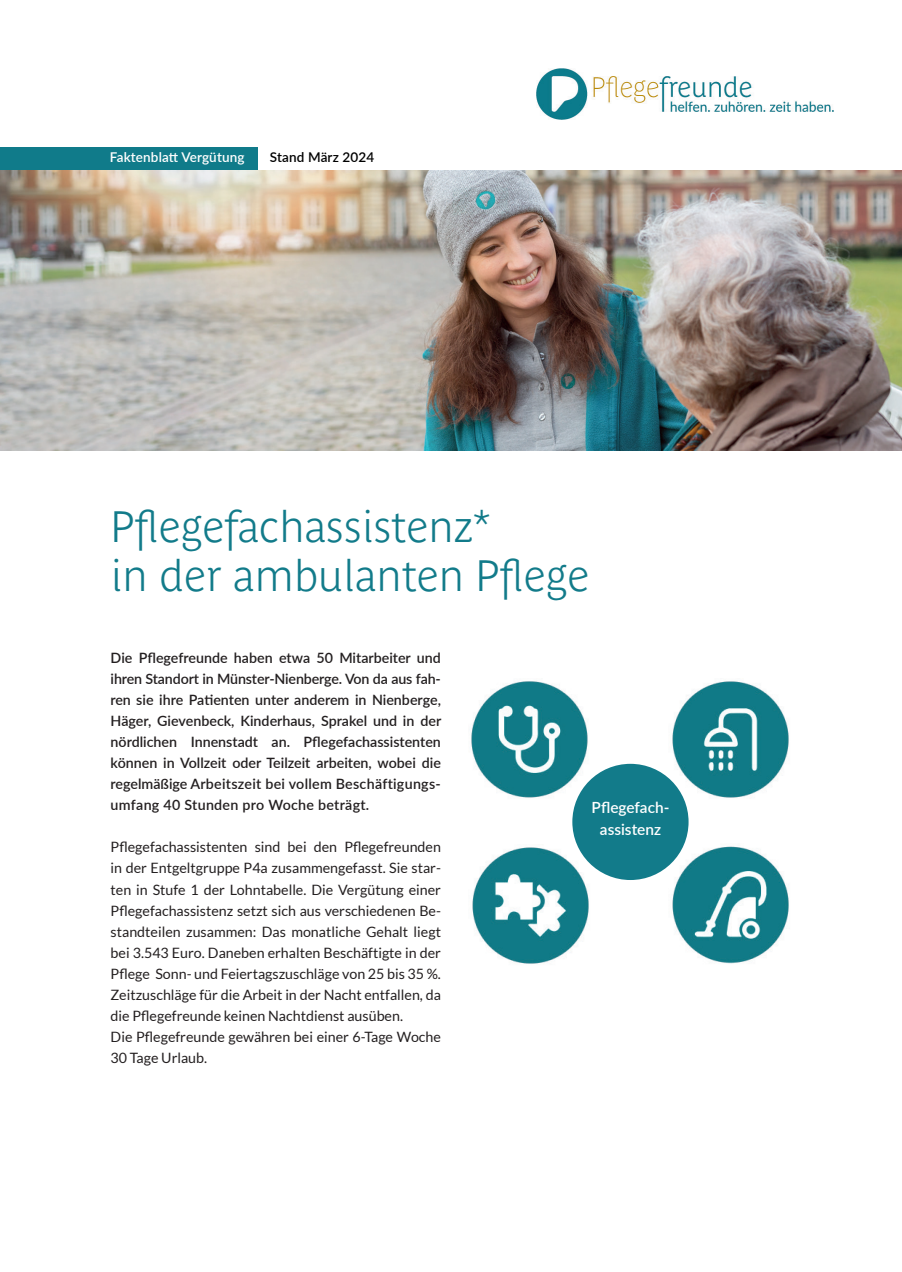
<style>
.page{position:relative;width:902px;height:1272px;background:#fff}
.page>*{position:absolute;margin:0;border:0;box-sizing:border-box;transform-origin:0 0}
.t1{font:700 43.5px/49.5px "Parisine Plus Std Clair";color:#127b8a}
.t2{font:600 15.45px/21.6px "Lato";color:#fff;text-align:center}
.t3{font:14.25px/21px "Lato";color:#231f20}
.t4{font:600 14.25px/21px "Lato";letter-spacing:.02em;color:#231f20;text-align:justify}
.t5{font:600 13.5px "Lato";letter-spacing:.01em;color:#fff}
.t6{font:600 13.5px "Lato";letter-spacing:.01em;color:#000}
</style>
<div class="page">
<img style="left:0;top:170px;width:901px;height:281px">
<img style="left:536px;top:68px;width:297px;height:52px">
<img style="left:471px;top:681px;width:117px;height:117px">
<img style="left:668px;top:681px;width:121px;height:119px">
<img style="left:668px;top:843px;width:121px;height:121px">
<img style="left:472px;top:844px;width:119px;height:120px">
<div style="left:572px;top:763px;width:116px;height:117px;background:#127b8a;border-radius:50%"></div>
<div style="left:0;top:147px;width:258px;height:23px;background:#107b8a"></div>
<p class="t5" style="left:110px;top:148px;width:136px">Faktenblatt Vergütung</p>
<p class="t6" style="left:270px;top:148px;width:106px">Stand März 2024</p>
<h1 class="t1" style="left:111px;top:501px;width:480px">Pflegefachassistenz*<br>in der ambulanten Pflege</h1>
<p class="t4" style="left:111px;top:647px;width:332px">Die Pflegefreunde haben etwa 50 Mitarbeiter und ihren Standort in Münster-Nienberge. Von da aus fah&shy;ren sie ihre Patienten unter anderem in Nienberge, Häger, Gievenbeck, Kinderhaus, Sprakel und in der nördlichen Innenstadt an. Pflegefachassistenten können in Vollzeit oder Teilzeit arbeiten, wobei die regelmäßige Arbeitszeit bei vollem Beschäftigungs&shy;umfang 40 Stunden pro Woche beträgt.</p>
<p class="t3" style="left:111px;top:836px;width:332px">Pflegefachassistenten sind bei den Pflegefreunden in der Entgeltgruppe P4a zusammengefasst. Sie star&shy;ten in Stufe 1 der Lohntabelle. Die Vergütung einer Pflegefachassistenz setzt sich aus verschiedenen Be&shy;standteilen zusammen: Das monatliche Gehalt liegt bei 3.543 Euro. Daneben erhalten Beschäftigte in der Pflege Sonn- und Feiertagszuschläge von 25 bis 35 %.<br>Zeitzuschläge für die Arbeit in der Nacht entfallen, da die Pflegefreunde keinen Nachtdienst ausüben.<br>Die Pflegefreunde gewähren bei einer 6-Tage Woche 30 Tage Urlaub.</p>
<p class="t2" style="left:591px;top:796px;width:79px">Pflegefach&shy;assistenz</p>
</div>
